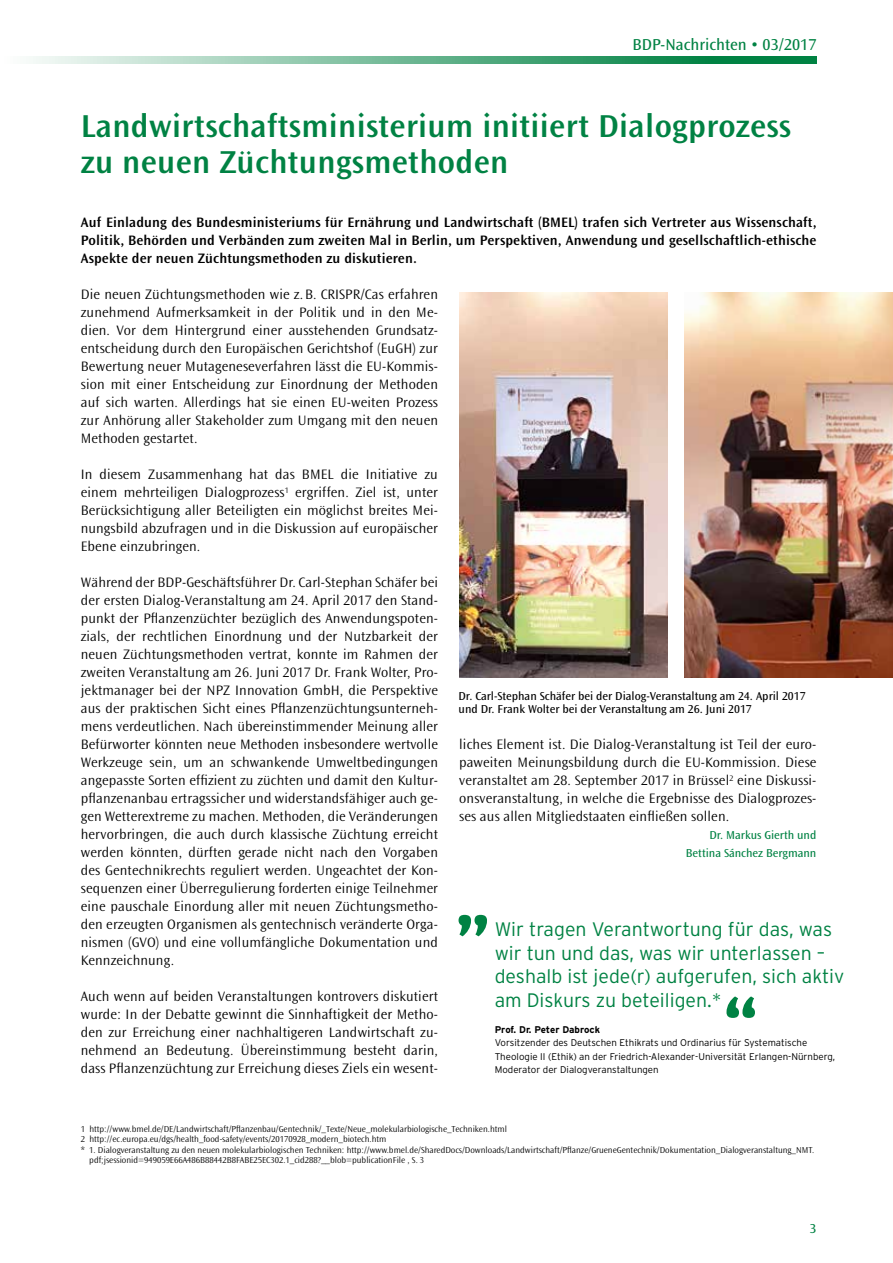
<style>
.page{position:relative;width:893px;height:1263px;background:#fff}
.page>*{position:absolute;margin:0;border:0;box-sizing:border-box;transform-origin:0 0}
.t1{font:600 33px/36px "Ocean Sans";letter-spacing:.01em;color:#008243}
.t2{font:300 19.5px/23.4px "Interstate Plus";color:#008243}
.t3{font:16.5px "Ocean Sans";color:#008243}
.t4{font:300 14.25px/18px "Ocean Sans";letter-spacing:.01em;color:#000;text-align:justify}
.t5{font:600 14.25px/18px "Ocean Sans";letter-spacing:.01em;color:#000;text-align:justify}
.t6{font:13.5px "Ocean Sans";color:#008243}
.t7{font:12px/13.5px "Ocean Sans";color:#000}
.t8{font:12px/18px "Ocean Sans";color:#008243;text-align:right}
.t9{font:300 9.75px/13.5px "Interstate Plus";color:#000}
.t10{font:700 9.75px "Interstate Plus";letter-spacing:-.005em;color:#000}
.t11{font:300 9px "Ocean Sans";color:#000}
</style>
<div class="page">
<svg style="left:33px;top:57px;width:783px;height:7px;background:#69b590"></svg>
<svg style="left:459px;top:915px;width:28px;height:21px"></svg>
<svg style="left:726px;top:996px;width:29px;height:22px"></svg>
<img style="left:685px;top:292px;width:208px;height:385px">
<img style="left:459px;top:292px;width:208px;height:385px">
<p class="t3" style="left:632px;top:35px;width:185px">BDP-Nachrichten • 03/2017</p>
<h1 class="t1" style="left:81px;top:109px;width:712px">Landwirtschaftsministerium initiiert Dialogprozess zu neuen Züchtungsmethoden</h1>
<p class="t5" style="left:81px;top:214px;width:737px">Auf Einladung des Bundesministeriums für Ernährung und Landwirtschaft (BMEL) trafen sich Vertreter aus Wissenschaft, Politik, Behörden und Verbänden zum zweiten Mal in Berlin, um Perspektiven, Anwendung und gesellschaftlich-ethische Aspekte der neuen Züchtungsmethoden zu diskutieren.</p>
<p class="t4" style="left:81px;top:286px;width:359px">Die neuen Züchtungsmethoden wie z. B. CRISPR/Cas erfahren zunehmend Aufmerksamkeit in der Politik und in den Me&shy;dien. Vor dem Hintergrund einer ausstehenden Grundsatz&shy;entscheidung durch den Europäischen Gerichtshof (EuGH) zur Bewertung neuer Mutageneseverfahren lässt die EU-Kommis&shy;sion mit einer Entscheidung zur Einordnung der Methoden auf sich warten. Allerdings hat sie einen EU-weiten Prozess zur Anhörung aller Stakeholder zum Umgang mit den neuen Methoden gestartet.</p>
<p class="t4" style="left:81px;top:466px;width:359px">In diesem Zusammenhang hat das BMEL die Initiative zu einem mehrteiligen Dialogprozess<sup>1</sup> ergriffen. Ziel ist, unter Berücksichtigung aller Beteiligten ein möglichst breites Mei&shy;nungsbild abzufragen und in die Diskussion auf europäischer Ebene einzubringen.</p>
<p class="t4" style="left:81px;top:574px;width:359px">Während der BDP-Geschäftsführer Dr. Carl-Stephan Schäfer bei der ersten Dialog-Veranstaltung am 24. April 2017 den Stand&shy;punkt der Pflanzenzüchter bezüglich des Anwendungspoten&shy;zials, der rechtlichen Einordnung und der Nutzbarkeit der neuen Züchtungsmethoden vertrat, konnte im Rahmen der zweiten Veranstaltung am 26. Juni 2017 Dr. Frank Wolter, Pro&shy;jektmanager bei der NPZ Innovation GmbH, die Perspektive aus der praktischen Sicht eines Pflanzenzüchtungsunterneh&shy;mens verdeutlichen. Nach übereinstimmender Meinung aller Befürworter könnten neue Methoden insbesondere wertvolle Werkzeuge sein, um an schwankende Umweltbedingungen angepasste Sorten effizient zu züchten und damit den Kultur&shy;pflanzenanbau ertragssicher und widerstandsfähiger auch ge&shy;gen Wetterextreme zu machen. Methoden, die Veränderungen hervorbringen, die auch durch klassische Züchtung erreicht werden könnten, dürften gerade nicht nach den Vorgaben des Gentechnikrechts reguliert werden. Ungeachtet der Kon&shy;sequenzen einer Überregulierung forderten einige Teilnehmer eine pauschale Einordung aller mit neuen Züchtungsmetho&shy;den erzeugten Organismen als gentechnisch veränderte Orga&shy;nismen (GVO) und eine vollumfängliche Dokumentation und Kennzeichnung.</p>
<p class="t4" style="left:81px;top:988px;width:359px">Auch wenn auf beiden Veranstaltungen kontrovers diskutiert wurde: In der Debatte gewinnt die Sinnhaftigkeit der Metho&shy;den zur Erreichung einer nachhaltigeren Landwirtschaft zu&shy;nehmend an Bedeutung. Übereinstimmung besteht darin, dass Pflanzenzüchtung zur Erreichung dieses Ziels ein wesent-</p>
<p class="t7" style="left:459px;top:689px;width:349px">Dr. Carl-Stephan Schäfer bei der Dialog-Veranstaltung am 24. April 2017 und Dr. Frank Wolter bei der Veranstaltung am 26. Juni 2017</p>
<p class="t4" style="left:459px;top:736px;width:359px">liches Element ist. Die Dialog-Veranstaltung ist Teil der euro&shy;paweiten Meinungsbildung durch die EU-Kommission. Diese veranstaltet am 28. September 2017 in Brüssel<sup>2</sup> eine Diskussi&shy;onsveranstaltung, in welche die Ergebnisse des Dialogprozes&shy;ses aus allen Mitgliedstaaten einfließen sollen.</p>
<p class="t8" style="left:686px;top:826px;width:132px">Dr. Markus Gierth und<br>Bettina Sánchez Bergmann</p>
<h2 class="t2" style="left:495px;top:918px;width:351px">Wir tragen Verantwortung für das, was wir tun und das, was wir unterlassen – deshalb ist jede(r) aufgerufen, sich aktiv am Diskurs zu beteiligen.*</h2>
<p class="t10" style="left:495px;top:1024px;width:107px">Prof. Dr. Peter Dabrock</p>
<p class="t9" style="left:495px;top:1036px;width:342px">Vorsitzender des Deutschen Ethikrats und Ordinarius für Systematische<br>Theologie II (Ethik) an der Friedrich-Alexander-Universität Erlangen-Nürnberg,<br>Moderator der Dialogveranstaltungen</p>
<p class="t11" style="left:81px;top:1124px;width:428px">1 http://www.bmel.de/DE/Landwirtschaft/Pflanzenbau/Gentechnik/_Texte/Neue_molekularbiologische_Techniken.html</p>
<p class="t11" style="left:81px;top:1134px;width:307px">2 http://ec.europa.eu/dgs/health_food-safety/events/20170928_modern_biotech.htm</p>
<p class="t11" style="left:81px;top:1145px;width:735px">* 1. Dialogveranstaltung zu den neuen molekularbiologischen Techniken: http://www.bmel.de/SharedDocs/Downloads/Landwirtschaft/Pflanze/GrueneGentechnik/Dokumentation_Dialogveranstaltung_NMT.</p>
<p class="t11" style="left:89px;top:1155px;width:336px">pdf;jsessionid=949059E66A486B88442B8FABE25EC302.1_cid288?__blob=publicationFile , S. 3</p>
<p class="t6" style="left:810px;top:1221px;width:8px">3</p>
</div>
